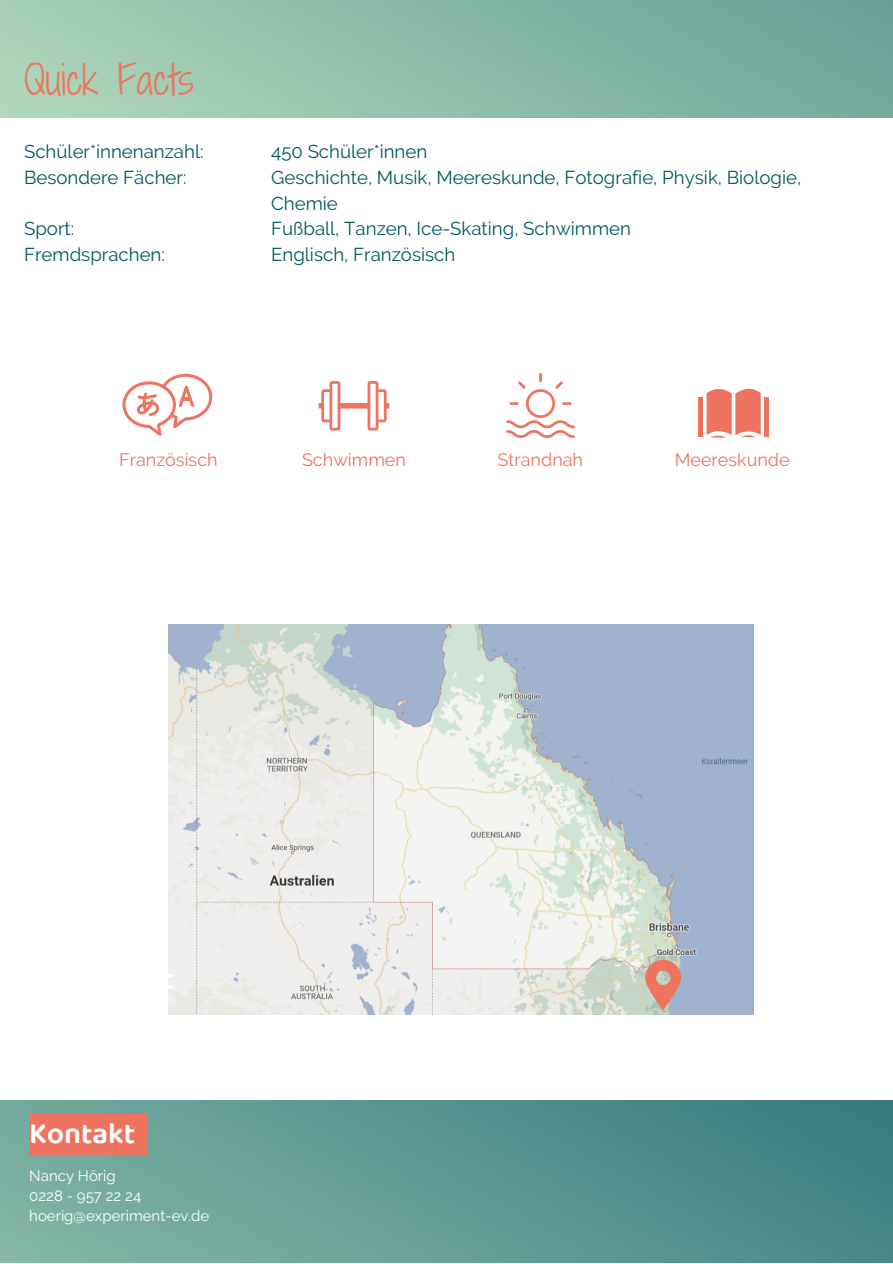
<style>
.page{position:relative;width:893px;height:1264px;background:#fff}
.page>*{position:absolute;margin:0;border:0;box-sizing:border-box;transform-origin:0 0}
.t1{font:39px "Shadows Into Light Two";color:#ee7461}
.t2{font:600 30px "Baloo Tamma 2";color:#fff}
.t3{font:18.6px/25.7px "Raleway";color:#005a5f}
.t4{font:18px "Raleway";color:#ee7461}
.t5{font:15px "Raleway";color:#fff}
</style>
<div class="page">
<img style="left:168px;top:624px;width:585px;height:390px">
<svg style="left:645px;top:959px;width:36px;height:51px;background:#d5978b"></svg>
<div style="left:0;top:0;width:892px;height:118px;background:linear-gradient(to right,#acd3b8,#6ca59a)"></div>
<div style="left:0;top:1099px;width:892px;height:163px;background:linear-gradient(to right,#7fb1a2,#3c8284)"></div>
<div style="left:29px;top:1113px;width:119px;height:42px;background:#ee7461"></div>
<svg style="left:122px;top:374px;width:90px;height:62px"></svg>
<svg style="left:318px;top:381px;width:71px;height:49px"></svg>
<hr style="left:698px;top:397px;width:4px;height:40px;background:#ee7461">
<svg style="left:706px;top:389px;width:54px;height:48px;background:#f08c7d"></svg>
<div style="left:764px;top:397px;width:5px;height:40px;background:#ee7461"></div>
<svg style="left:506px;top:373px;width:68px;height:65px"></svg>
<p class="t1" style="left:24px;top:51px;width:171px">Quick Facts</p>
<p class="t3" style="left:24px;top:139px;width:181px">Schüler*innenanzahl:</p>
<p class="t3" style="left:24px;top:164px;width:164px">Besondere Fächer:</p>
<p class="t3" style="left:24px;top:216px;width:52px">Sport:</p>
<p class="t3" style="left:24px;top:241px;width:142px">Fremdsprachen:</p>
<p class="t3" style="left:271px;top:139px;width:158px">450 Schüler*innen</p>
<p class="t3" style="left:271px;top:164px;width:531px">Geschichte, Musik, Meereskunde, Fotografie, Physik, Biologie,<br>Chemie</p>
<p class="t3" style="left:271px;top:216px;width:361px">Fußball, Tanzen, Ice-Skating, Schwimmen</p>
<p class="t3" style="left:271px;top:241px;width:186px">Englisch, Französisch</p>
<p class="t4" style="left:119px;top:449px;width:100px">Französisch</p>
<p class="t4" style="left:302px;top:449px;width:105px">Schwimmen</p>
<p class="t4" style="left:497px;top:449px;width:87px">Strandnah</p>
<p class="t4" style="left:674px;top:449px;width:116px">Meereskunde</p>
<p class="t2" style="left:29px;top:1114px;width:108px">Kontakt</p>
<p class="t5" style="left:29px;top:1166px;width:88px">Nancy Hörig</p>
<p class="t5" style="left:29px;top:1186px;width:113px">0228 - 957 22 24</p>
<p class="t5" style="left:29px;top:1207px;width:182px">hoerig@experiment-ev.de</p>
</div>
